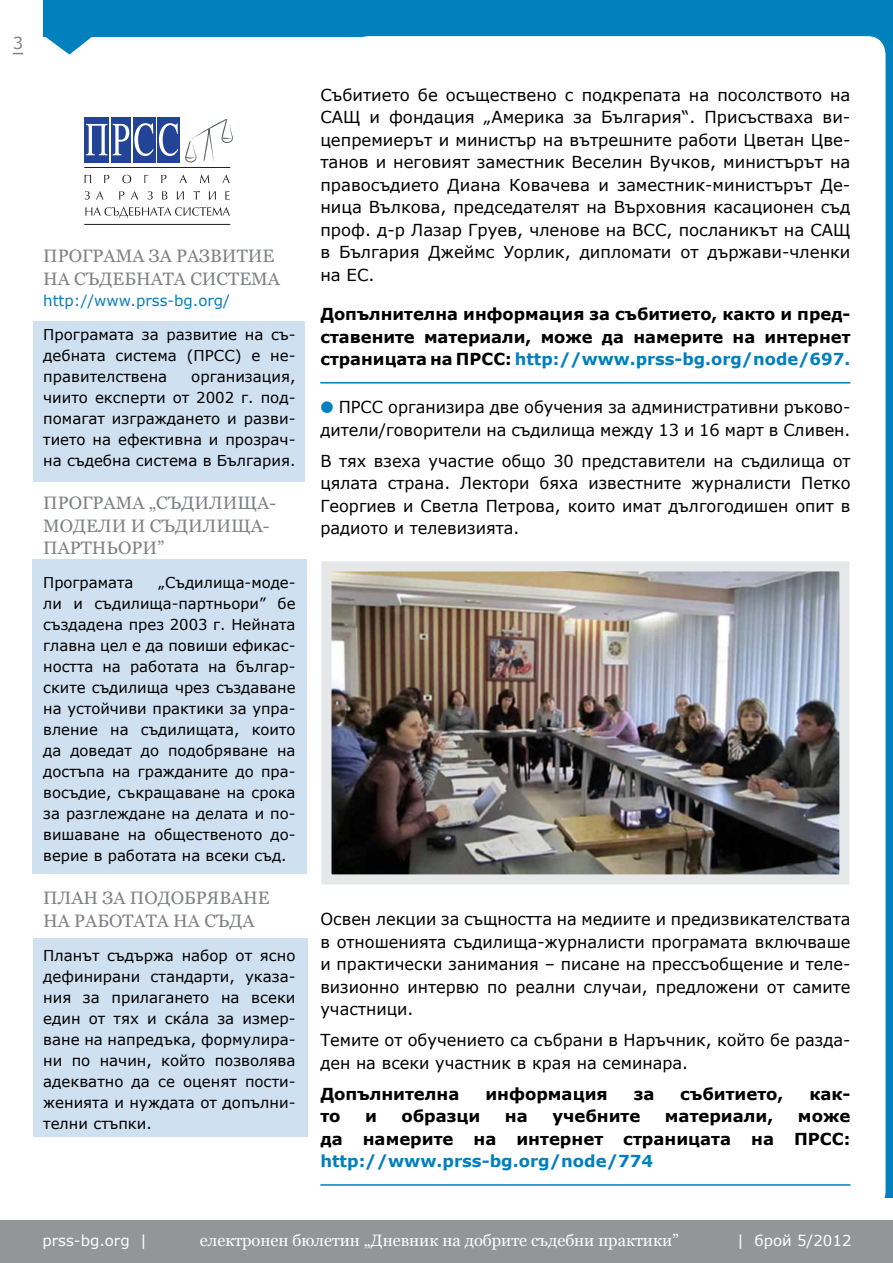
<style>
.page{position:relative;width:893px;height:1263px;background:#fff}
.page>*{position:absolute;margin:0;border:0;box-sizing:border-box;transform-origin:0 0}
.t1{font:18px/22.5px "Georgia";color:#808285}
.t2{font:16.5px/22.5px "Verdana";color:#000;text-align:justify}
.t3{font:700 16.5px/22.5px "Verdana";color:#000;text-align:justify}
.t4{font:16.5px "Georgia";color:#fff}
.t5{font:700 16.5px "Verdana";color:#0080bd}
.t6{font:16.5px "Verdana";color:#808285}
.t7{font:15px/21px "Verdana";color:#000;text-align:justify}
.t8{font:15px "Verdana";color:#fff}
.t9{font:15px "Verdana";color:#0080bd}
.s1{color:#0080bd}
.s2{font-family:"Guifxv 2 Transports";color:#0080bd}
</style>
<div class="page">
<div style="left:0;top:0;width:893px;height:36px;background:#0080bd"></div>
<div style="left:856px;top:0;width:37px;height:1198px;background:#0080bd"></div>
<div style="left:350px;top:36px;width:535px;height:1173px;background:#fff;border-radius:18px"></div>
<div style="left:0;top:0;width:43px;height:126px;background:#fff"></div>
<svg style="left:43px;top:36px;width:53px;height:19px"></svg>
<div style="left:0;top:1220px;width:893px;height:43px;background:#939598"></div>
<div style="left:34px;top:321px;width:271px;height:161px;background:#cfe0f0"></div>
<div style="left:32px;top:560px;width:275px;height:314px;background:#cfe0f0"></div>
<div style="left:33px;top:939px;width:275px;height:198px;background:#cfe0f0"></div>
<hr style="left:320px;top:382px;width:530px;height:2px;background:#0080bd">
<hr style="left:320px;top:1184px;width:530px;height:2px;background:#0080bd">
<div style="left:84px;top:117px;width:25px;height:45px;background:#224396"></div>
<div style="left:111px;top:117px;width:19px;height:45px;background:#224396"></div>
<div style="left:133px;top:117px;width:22px;height:45px;background:#224396"></div>
<div style="left:158px;top:117px;width:22px;height:45px;background:#224396"></div>
<svg style="left:86px;top:123px;width:92px;height:33px"></svg>
<hr style="left:85px;top:224px;width:145px;height:1px;background:#231f20">
<hr style="left:85px;top:167px;width:145px;height:1px;background:#231f20">
<svg style="left:85px;top:175px;width:6px;height:8px"></svg>
<svg style="left:85px;top:191px;width:5px;height:9px"></svg>
<svg style="left:161px;top:175px;width:5px;height:8px"></svg>
<svg style="left:144px;top:175px;width:4px;height:8px"></svg>
<svg style="left:104px;top:175px;width:5px;height:8px"></svg>
<svg style="left:200px;top:175px;width:9px;height:8px"></svg>
<svg style="left:179px;top:175px;width:8px;height:8px"></svg>
<svg style="left:222px;top:175px;width:8px;height:8px"></svg>
<svg style="left:122px;top:175px;width:9px;height:8px"></svg>
<svg style="left:96px;top:191px;width:8px;height:9px"></svg>
<svg style="left:148px;top:191px;width:5px;height:9px"></svg>
<svg style="left:177px;top:191px;width:7px;height:9px"></svg>
<svg style="left:162px;top:191px;width:5px;height:9px"></svg>
<svg style="left:209px;top:191px;width:7px;height:9px"></svg>
<svg style="left:225px;top:191px;width:5px;height:9px"></svg>
<svg style="left:193px;top:191px;width:7px;height:9px"></svg>
<svg style="left:119px;top:191px;width:5px;height:9px"></svg>
<svg style="left:131px;top:191px;width:7px;height:9px"></svg>
<svg style="left:85px;top:207px;width:145px;height:11px"></svg>
<svg style="left:185px;top:119px;width:48px;height:44px"></svg>
<img style="left:332px;top:572px;width:506px;height:301px">
<div style="left:321px;top:561px;width:528px;height:323px;border:10px solid #e6e7e8"></div>
<p class="t6" style="left:13px;top:32px;width:12px">3</p>
<p class="t1" style="left:43px;top:245px;width:238px">ПРОГРАМА ЗА РАЗВИТИЕ<br>НА СЪДЕБНАТА СИСТЕМА</p>
<p class="t9" style="left:43px;top:291px;width:188px">http://www.prss-bg.org/</p>
<p class="t7" style="left:43px;top:323px;width:254px">Програмата за развитие на съ&shy;дебната система (ПРСС) е не&shy;правителствена</p>
<p class="t7" style="left:43px;top:365px;width:254px;text-indent:148px">организация, чиито експерти от 2002 г. под&shy;помагат изграждането и разви&shy;тието на ефективна и прозрач&shy;на съдебна система в България.</p>
<p class="t1" style="left:43px;top:492px;width:234px">ПРОГРАМА „СЪДИЛИЩА-<br>МОДЕЛИ И СЪДИЛИЩА-<br>ПАРТНЬОРИ”</p>
<p class="t7" style="left:43px;top:571px;width:92px">Програмата</p>
<p class="t7" style="left:43px;top:571px;width:254px;text-indent:115px">„Съдилища-моде&shy;ли и съдилища-партньори” бе създадена през 2003 г. Нейната главна цел е да повиши ефикас&shy;ността на работата на българ&shy;ските съдилища чрез създаване на устойчиви практики за упра&shy;вление на съдилищата, които да доведат до подобряване на достъпа на гражданите до пра&shy;восъдие, съкращаване на срока за разглеждане на делата и по&shy;вишаване на общественото до&shy;верие в работата на всеки съд.</p>
<p class="t1" style="left:43px;top:887px;width:228px">ПЛАН ЗА ПОДОБРЯВАНЕ<br>НА РАБОТАТА НА СЪДА</p>
<p class="t7" style="left:43px;top:944px;width:254px">Планът съдържа набор от ясно дефинирани стандарти, указа&shy;ния за прилагането на всеки един от тях и скáла за измер&shy;ване на напредъка, формулира&shy;ни по начин, който позволява адекватно да се оценят пости&shy;женията и нуждата от допълни&shy;телни стъпки.</p>
<p class="t2" style="left:320px;top:83px;width:532px">Събитието бе осъществено с подкрепата на посолството на САЩ и фондация „Америка за България“. Присъстваха ви&shy;цепремиерът и министър на вътрешните работи Цветан Цве&shy;танов и неговият заместник Веселин Вучков, министърът на правосъдието Диана Ковачева и заместник-министърът Де&shy;ница Вълкова, председателят на Върховния касационен съд проф. д-р Лазар Груев, членове на ВСС, посланикът на САЩ в България Джеймс Уорлик, дипломати от държави-членки на ЕС.</p>
<p class="t3" style="left:320px;top:302px;width:532px">Допълнителна информация за събитието, както и пред&shy;ставените материали, може да намерите на интернет страницата на ПРСС: <span class="s1">http://www.prss-bg.org/node/697.</span></p>
<p class="t2" style="left:320px;top:395px;width:532px"><span class="s2">4</span> ПРСС организира две обучения за административни ръково&shy;дители/говорители на съдилища между 13 и 16 март в Сливен.</p>
<p class="t2" style="left:320px;top:449px;width:532px">В тях взеха участие общо 30 представители на съдилища от цялата страна. Лектори бяха известните журналисти Петко Георгиев и Светла Петрова, които имат дългогодишен опит в радиото и телевизията.</p>
<p class="t2" style="left:320px;top:907px;width:532px">Освен лекции за същността на медиите и предизвикателствата в отношенията съдилища-журналисти програмата включваше и практически занимания – писане на прессъобщение и теле&shy;визионно интервю по реални случаи, предложени от самите участници.</p>
<p class="t2" style="left:320px;top:1028px;width:532px">Темите от обучението са събрани в Наръчник, който бе разда&shy;ден на всеки участник в края на семинара.</p>
<p class="t3" style="left:320px;top:1082px;width:141px">Допълнителна</p>
<p class="t3" style="left:485px;top:1082px;width:124px">информация</p>
<p class="t3" style="left:634px;top:1082px;width:22px">за</p>
<p class="t3" style="left:680px;top:1082px;width:105px">събитието,</p>
<p class="t3" style="left:809px;top:1082px;width:43px">как-</p>
<p class="t3" style="left:320px;top:1104px;width:22px">то</p>
<p class="t3" style="left:365px;top:1104px;width:13px">и</p>
<p class="t3" style="left:401px;top:1104px;width:80px">образци</p>
<p class="t3" style="left:505px;top:1104px;width:24px">на</p>
<p class="t3" style="left:552px;top:1104px;width:90px">учебните</p>
<p class="t3" style="left:665px;top:1104px;width:110px">материали,</p>
<p class="t3" style="left:320px;top:1104px;width:532px;text-align:right">може<br>да намерите на интернет страницата на ПРСС:</p>
<p class="t5" style="left:320px;top:1151px;width:334px">http://www.prss-bg.org/node/774</p>
<p class="t8" style="left:43px;top:1231px;width:106px">prss-bg.org |</p>
<p class="t4" style="left:200px;top:1231px;width:481px">електронен бюлетин „Дневник на добрите съдебни практики”</p>
<p class="t8" style="left:737px;top:1231px;width:116px">| брой 5/2012</p>
</div>
